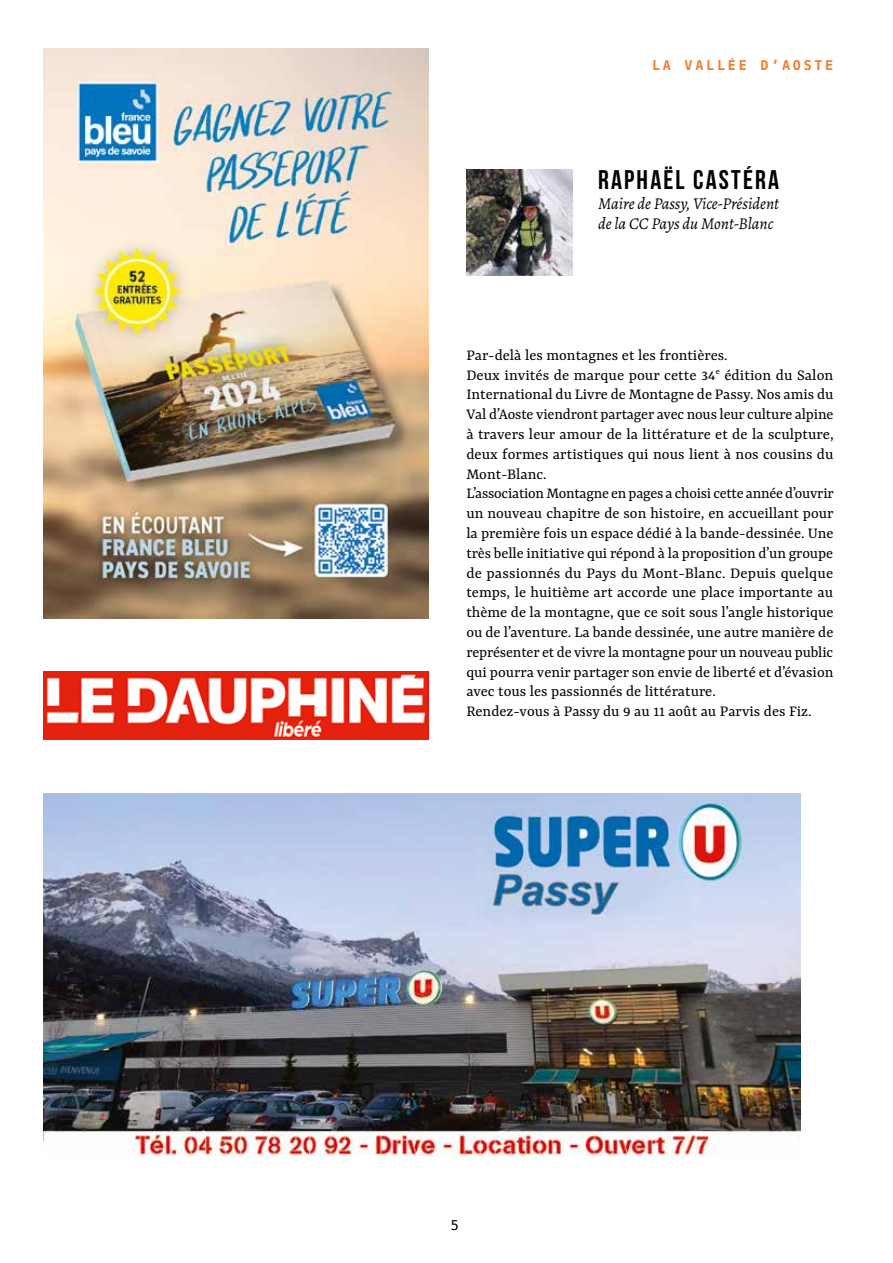
<style>
.page{position:relative;width:893px;height:1263px;background:#fff}
.page>*{position:absolute;margin:0;border:0;box-sizing:border-box;transform-origin:0 0}
.t1{font:27px "Bebas Neue";letter-spacing:.08em;color:#000}
.t2{font:16.5px/19.8px "Yrsa";color:#000}
.t3{font:italic 16.5px/19.8px "Alegreya";color:#000}
.t4{font:700 13.5px "Hack";letter-spacing:.2em;color:#f07d2f}
.t5{font:13.5px "Hack";color:#000}
</style>
<div class="page">
<img style="left:466px;top:169px;width:107px;height:106px">
<img style="left:44px;top:793px;width:756px;height:363px">
<img style="left:44px;top:49px;width:385px;height:570px">
<img style="left:44px;top:672px;width:385px;height:68px">
<p class="t4" style="left:652px;top:57px;width:183px">LA VALLÉE D’AOSTE</p>
<h1 class="t1" style="left:598px;top:165px;width:182px">Raphaël CASTÉRA</h1>
<p class="t3" style="left:598px;top:193px;width:182px">Maire de Passy, Vice-Président de la CC Pays du Mont-Blanc</p>
<p class="t2" style="left:466px;top:346px;width:369px">Par-delà les montagnes et les frontières.<br>Deux invités de marque pour cette 34<sup>e</sup> édition du Salon International du Livre de Montagne de Passy. Nos amis du Val d’Aoste viendront partager avec nous leur culture alpine à travers leur amour de la littérature et de la sculpture, deux formes artistiques qui nous lient à nos cousins du Mont-Blanc.<br>L’association Montagne en pages a choisi cette année d’ouvrir un nouveau chapitre de son histoire, en accueillant pour la première fois un espace dédié à la bande-dessinée. Une très belle initiative qui répond à la proposition d’un groupe de passionnés du Pays du Mont-Blanc. Depuis quelque temps, le huitième art accorde une place importante au thème de la montagne, que ce soit sous l’angle historique ou de l’aventure. La bande dessinée, une autre manière de représenter et de vivre la montagne pour un nouveau public qui pourra venir partager son envie de liberté et d’évasion avec tous les passionnés de littérature.<br>Rendez-vous à Passy du 9 au 11 août au Parvis des Fiz.</p>
<p class="t5" style="left:451px;top:1216px;width:10px">5</p>
</div>
